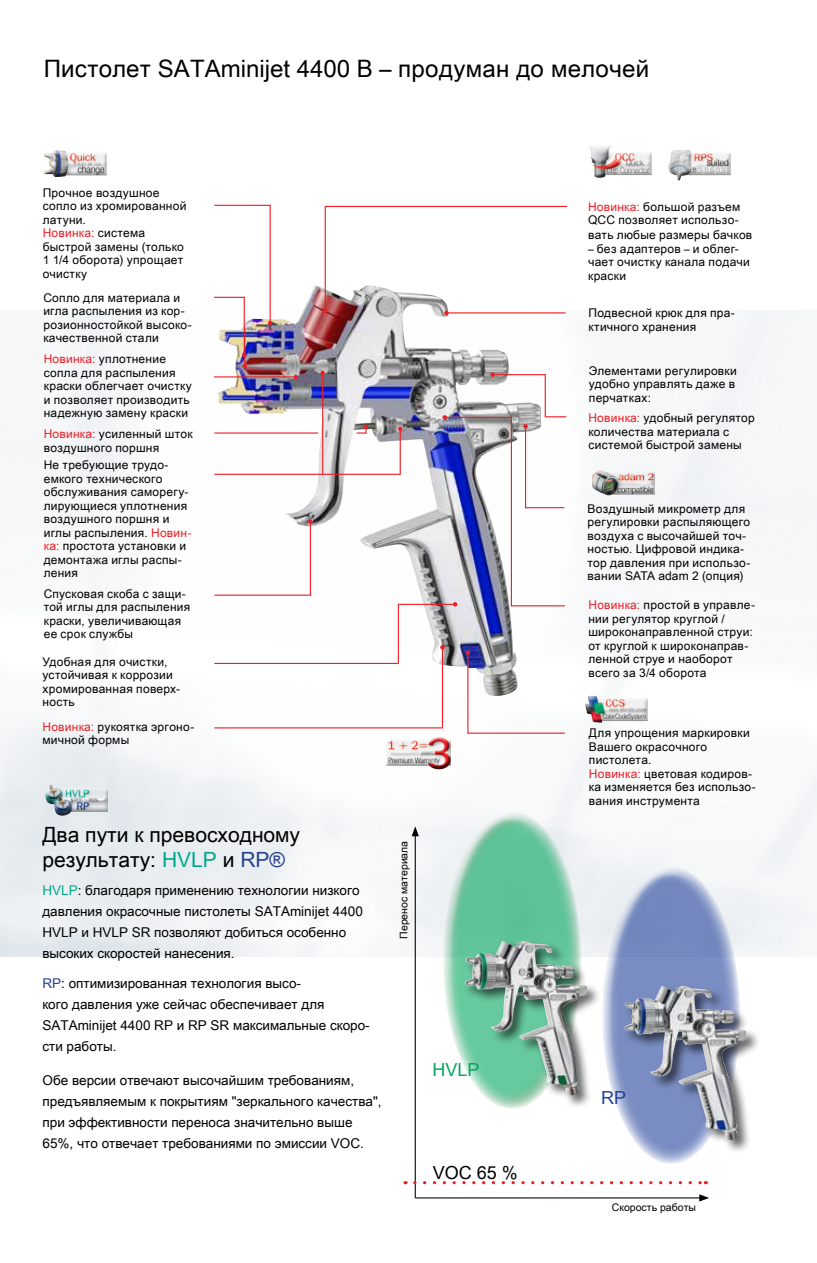
<style>
.page{position:relative;width:817px;height:1263px;background:#fff}
.page>*{position:absolute;margin:0;border:0;box-sizing:border-box;transform-origin:0 0}
.t1{font:24px "Arial Unicode MS";letter-spacing:.01em;color:#000}
.t2{font:21px/25.2px "Arial Unicode MS";color:#000}
.t3{font:18px "Arial Unicode MS";color:#000}
.t4{font:18px "Arial Unicode MS";color:#00a65d}
.t5{font:18px "Arial Unicode MS";color:#21409a}
.t6{font:13.5px/21px "Arial Unicode MS";color:#000}
.t7{font:12px/13.5px "Arial Unicode MS";letter-spacing:.02em;color:#000}
.t8{font:10.5px "Arial Unicode MS";color:#000}
.s1{color:#ed1d24}
.s2{color:#00a889}
.s3{color:#25408f}
.s4{font-size:11.25px}
</style>
<div class="page">
<img style="left:0;top:310px;width:816px;height:647px">
<div style="left:102px;top:67px;width:520px;height:777px;background:#fff"></div>
<img style="left:217px;top:286px;width:266px;height:388px">
<div style="left:585px;top:145px;width:70px;height:37px;background:#000;opacity:.75"></div>
<div style="left:40px;top:150px;width:71px;height:30px;background:#000;opacity:.75"></div>
<img style="left:588px;top:688px;width:59px;height:42px">
<div style="left:581px;top:692px;width:69px;height:32px;background:#fff"></div>
<div style="left:583px;top:696px;width:68px;height:31px;background:#000;opacity:.75"></div>
<hr style="left:511px;top:605px;width:53px;height:1px;background:#ed1d24">
<div style="left:383px;top:737px;width:71px;height:36px;background:#000;opacity:.75"></div>
<div style="left:41px;top:781px;width:70px;height:34px;background:#e5ebee"></div>
<div style="left:43px;top:783px;width:69px;height:36px;background:#000;opacity:.75"></div>
<hr style="left:214px;top:727px;width:228px;height:1px;background:#ed1d24">
<img style="left:605px;top:464px;width:49px;height:38px">
<div style="left:587px;top:466px;width:70px;height:24px;background:#f6f8f8"></div>
<div style="left:589px;top:469px;width:70px;height:30px;background:#000;opacity:.75"></div>
<div style="left:665px;top:149px;width:69px;height:36px;background:#000;opacity:.75"></div>
<hr style="left:525px;top:507px;width:39px;height:1px;background:#ed1d24">
<div style="left:429px;top:800px;width:165px;height:310px;background:#f9fafb"></div>
<svg style="left:432px;top:813px;width:110px;height:221px;fill:#f0f4f5"></svg>
<svg style="left:453px;top:827px;width:135px;height:236px;fill:#5fc399"></svg>
<div style="left:588px;top:854px;width:165px;height:311px;background:#f7f8f9"></div>
<svg style="left:590px;top:865px;width:110px;height:224px;fill:#ebeff3"></svg>
<svg style="left:612px;top:881px;width:139px;height:283px;fill:#7b8ec3"></svg>
<div style="left:463px;top:939px;width:138px;height:170px;background:#000;opacity:.6"></div>
<img style="left:465px;top:941px;width:101px;height:150px">
<hr style="left:414px;top:834px;width:1px;height:364px;background:#000">
<svg style="left:411px;top:826px;width:8px;height:10px"></svg>
<hr style="left:415px;top:1197px;width:286px;height:1px;background:#000">
<svg style="left:699px;top:1194px;width:10px;height:7px"></svg>
<svg style="left:414px;top:1181px;width:292px;height:3px"></svg>
<div style="left:623px;top:984px;width:137px;height:170px;background:#000;opacity:.6"></div>
<img style="left:624px;top:986px;width:113px;height:155px">
<hr style="left:324px;top:206px;width:2px;height:105px;background:#ed1d24">
<svg style="left:323px;top:308px;width:4px;height:5px"></svg>
<hr style="left:325px;top:206px;width:242px;height:1px;background:#ed1d24">
<hr style="left:269px;top:205px;width:2px;height:118px;background:#ed1d24">
<svg style="left:268px;top:321px;width:4px;height:4px"></svg>
<hr style="left:214px;top:205px;width:56px;height:1px;background:#ed1d24">
<hr style="left:525px;top:426px;width:1px;height:82px;background:#ed1d24">
<svg style="left:523px;top:424px;width:4px;height:4px"></svg>
<hr style="left:444px;top:417px;width:68px;height:1px;background:#ed1d24">
<svg style="left:442px;top:415px;width:5px;height:5px"></svg>
<hr style="left:244px;top:297px;width:1px;height:58px;background:#ed1d24">
<svg style="left:242px;top:353px;width:4px;height:4px"></svg>
<hr style="left:244px;top:328px;width:1px;height:38px;background:#ed1d24">
<svg style="left:242px;top:364px;width:5px;height:4px"></svg>
<hr style="left:214px;top:297px;width:31px;height:1px;background:#ed1d24">
<hr style="left:214px;top:376px;width:82px;height:1px;background:#ed1d24">
<svg style="left:293px;top:375px;width:5px;height:4px"></svg>
<hr style="left:214px;top:474px;width:186px;height:1px;background:#ed1d24">
<hr style="left:399px;top:429px;width:2px;height:46px;background:#ed1d24">
<svg style="left:398px;top:427px;width:4px;height:4px"></svg>
<hr style="left:322px;top:373px;width:1px;height:101px;background:#ed1d24">
<svg style="left:320px;top:371px;width:5px;height:4px"></svg>
<hr style="left:310px;top:522px;width:1px;height:73px;background:#ed1d24">
<svg style="left:308px;top:520px;width:4px;height:4px"></svg>
<hr style="left:214px;top:595px;width:97px;height:1px;background:#ed1d24">
<hr style="left:467px;top:653px;width:1px;height:81px;background:#ed1d24">
<svg style="left:465px;top:650px;width:5px;height:5px"></svg>
<hr style="left:442px;top:647px;width:1px;height:81px;background:#ed1d24">
<svg style="left:440px;top:645px;width:4px;height:4px"></svg>
<hr style="left:510px;top:417px;width:2px;height:189px;background:#ed1d24">
<hr style="left:397px;top:604px;width:58px;height:1px;background:#ed1d24">
<svg style="left:453px;top:602px;width:4px;height:5px"></svg>
<hr style="left:214px;top:663px;width:184px;height:1px;background:#ed1d24">
<hr style="left:397px;top:604px;width:2px;height:60px;background:#ed1d24">
<hr style="left:492px;top:374px;width:53px;height:1px;background:#ed1d24">
<svg style="left:490px;top:372px;width:5px;height:5px"></svg>
<hr style="left:446px;top:312px;width:119px;height:1px;background:#ed1d24">
<svg style="left:444px;top:311px;width:4px;height:4px"></svg>
<hr style="left:468px;top:733px;width:96px;height:1px;background:#ed1d24">
<hr style="left:214px;top:432px;width:104px;height:2px;background:#ed1d24">
<svg style="left:356px;top:424px;width:12px;height:10px"></svg>
<hr style="left:544px;top:375px;width:1px;height:42px;background:#ed1d24">
<svg style="left:545px;top:416px;width:21px;height:1px"></svg>
<h1 class="t1" style="left:44px;top:51px;width:607px">Пистолет SATAminijet 4400 B – продуман до мелочей</h1>
<p class="t7" style="left:43px;top:186px;width:145px">Прочное воздушное сопло из хромированной латуни.<br><span class="s1">Новинка:</span> система быстрой замены (только<br>1 1/4 оборота) упрощает очистку</p>
<p class="t7" style="left:43px;top:291px;width:150px">Сопло для материала и игла распыления из кор&shy;розионностойкой высоко&shy;качественной стали</p>
<p class="t7" style="left:44px;top:352px;width:150px"><span class="s1">Новинка:</span> уплотнение сопла для распыления краски облегчает очистку и позволяет производить надежную замену краски</p>
<p class="t7" style="left:44px;top:427px;width:150px"><span class="s1">Новинка:</span> усиленный шток воздушного поршня</p>
<p class="t7" style="left:44px;top:458px;width:149px">Не требующие трудо&shy;емкого технического обслуживания саморегу&shy;лирующиеся уплотнения воздушного поршня и иглы распыления. <span class="s1">Новин&shy;ка:</span> простота установки и демонтажа иглы распы&shy;ления</p>
<p class="t7" style="left:44px;top:586px;width:148px">Спусковая скоба с защи&shy;той иглы для распыления краски, увеличивающая ее срок службы</p>
<p class="t7" style="left:42px;top:655px;width:139px">Удобная для очистки, устойчивая к коррозии хромированная поверх&shy;ность</p>
<p class="t7" style="left:42px;top:719px;width:153px"><span class="s1">Новинка:</span> рукоятка эргоно&shy;мичной формы</p>
<h2 class="t2" style="left:42px;top:821px;width:259px">Два пути к превосходному результату: <span class="s2">HVLP</span> и <span class="s3">RP®</span></h2>
<p class="t6" style="left:42px;top:880px;width:322px"><span class="s2">HVLP</span>: благодаря применению технологии низкого давления окрасочные пистолеты SATAminijet 4400<br>HVLP и HVLP SR позволяют добиться особенно высоких скоростей нанесения.</p>
<p class="t6" style="left:42px;top:972px;width:329px"><span class="s3">RP</span>: оптимизированная технология высо-<br>кого давления уже сейчас обеспечивает для SATAminijet 4400 RP и RP SR максимальные скоро&shy;сти работы.</p>
<p class="t6" style="left:42px;top:1070px;width:340px">Обе версии отвечают высочайшим требованиям, предъявляемым к покрытиям "зеркального качества", при эффективности переноса значительно выше 65%, что отвечает требованиями по эмиссии VOC.</p>
<p class="t8" style="left:396px;top:939px;width:99px;rotate:-90deg">Перенос материала</p>
<h3 class="t4" style="left:432px;top:1057px;width:49px">HVLP</h3>
<h3 class="t3" style="left:432px;top:1160px;width:87px">VOC 65 %</h3>
<p class="t7" style="left:588px;top:200px;width:166px"><span class="s1">Новинка:</span> большой разъем<br>QCC позволяет использо&shy;вать любые размеры бачков</p>
<p class="t7" style="left:588px;top:242px;width:163px"><span class="s4">–</span> без адаптеров <span class="s4">–</span> и облег&shy;чает очистку канала подачи краски</p>
<p class="t7" style="left:588px;top:306px;width:148px">Подвесной крюк для пра&shy;ктичного хранения</p>
<p class="t7" style="left:588px;top:363px;width:149px">Элементами регулировки удобно управлять даже в перчатках:</p>
<p class="t7" style="left:588px;top:411px;width:168px"><span class="s1">Новинка:</span> удобный регулятор количества материала с системой быстрой замены</p>
<p class="t7" style="left:587px;top:502px;width:164px">Воздушный микрометр для регулировки распыляющего воздуха с высочайшей точ&shy;ностью. Цифровой индика&shy;тор давления при использо&shy;вании SATA adam 2 (опция)</p>
<p class="t7" style="left:588px;top:598px;width:168px"><span class="s1">Новинка:</span> простой в управле&shy;нии регулятор круглой / широконаправленной струи: oт круглой к широконаправ&shy;ленной струе и наоборот всего за 3/4 оборота</p>
<p class="t7" style="left:588px;top:726px;width:168px">Для упрощения маркировки<br>Вашего окрасочного пистолета.<br><span class="s1">Новинка:</span> цветовая кодиров&shy;ка изменяется без использо&shy;вания инструмента</p>
<h3 class="t5" style="left:601px;top:1084px;width:27px">RP</h3>
<p class="t8" style="left:611px;top:1200px;width:86px">Скорость работы</p>
</div>
